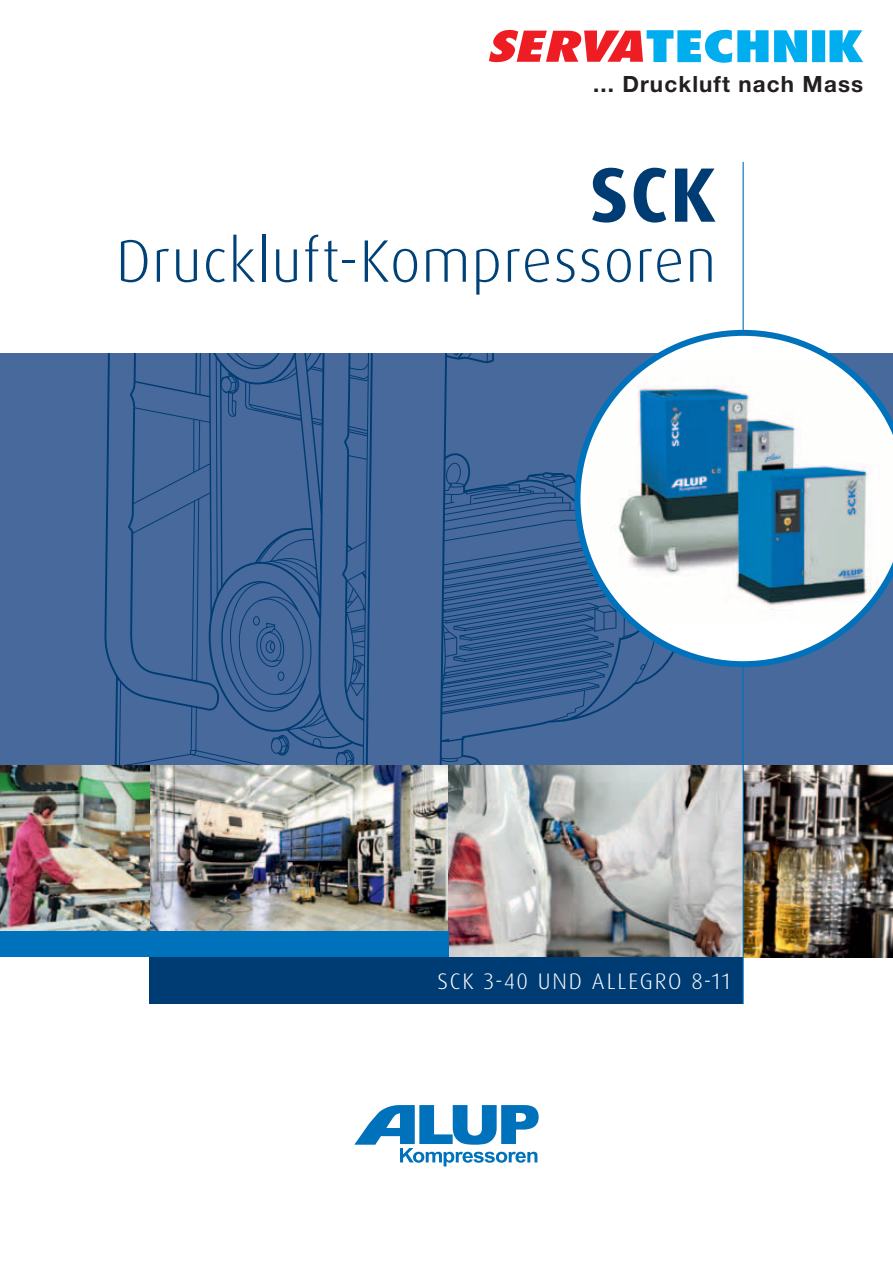
<style>
.page{position:relative;width:893px;height:1263px;background:#fff}
.page>*{position:absolute;margin:0;border:0;box-sizing:border-box;transform-origin:0 0}
.t1{font:700 77.25px "Dax Pro";color:#003c74}
.t2{font:300 60px "Dax Pro";letter-spacing:.02em;color:#004277}
.t3{font:300 22.5px "Dax Pro";letter-spacing:.08em;color:#fff}
.t4{font:700 22.35px "Helvetica Neue";letter-spacing:.05em;color:#231f20}
</style>
<div class="page">
<div style="left:0;top:353px;width:893px;height:413px;background:#48699b"></div>
<svg style="left:104px;top:353px;width:583px;height:413px"></svg>
<svg style="left:427px;top:457px;width:238px;height:309px"></svg>
<svg style="left:114px;top:353px;width:262px;height:413px"></svg>
<svg style="left:444px;top:353px;width:55px;height:10px"></svg>
<img style="left:0;top:766px;width:449px;height:166px">
<img style="left:449px;top:766px;width:444px;height:191px">
<div style="left:0;top:932px;width:449px;height:25px;background:#0072bc"></div>
<div style="left:150px;top:957px;width:593px;height:47px;background:#003c74"></div>
<hr style="left:743px;top:162px;width:1px;height:842px;background:#0072bc">
<svg style="left:574px;top:330px;width:319px;height:337px"></svg>
<svg style="left:354px;top:1105px;width:185px;height:61px"></svg>
<svg style="left:489px;top:29px;width:374px;height:34px"></svg>
<p class="t4" style="left:593px;top:71px;width:272px">... Druckluft nach Mass</p>
<p class="t1" style="left:590px;top:145px;width:128px">SCK</p>
<p class="t2" style="left:116px;top:222px;width:602px">Druckluft-Kompressoren</p>
<p class="t3" style="left:438px;top:967px;width:294px">SCK 3-40 UND ALLEGRO 8-11</p>
</div>
